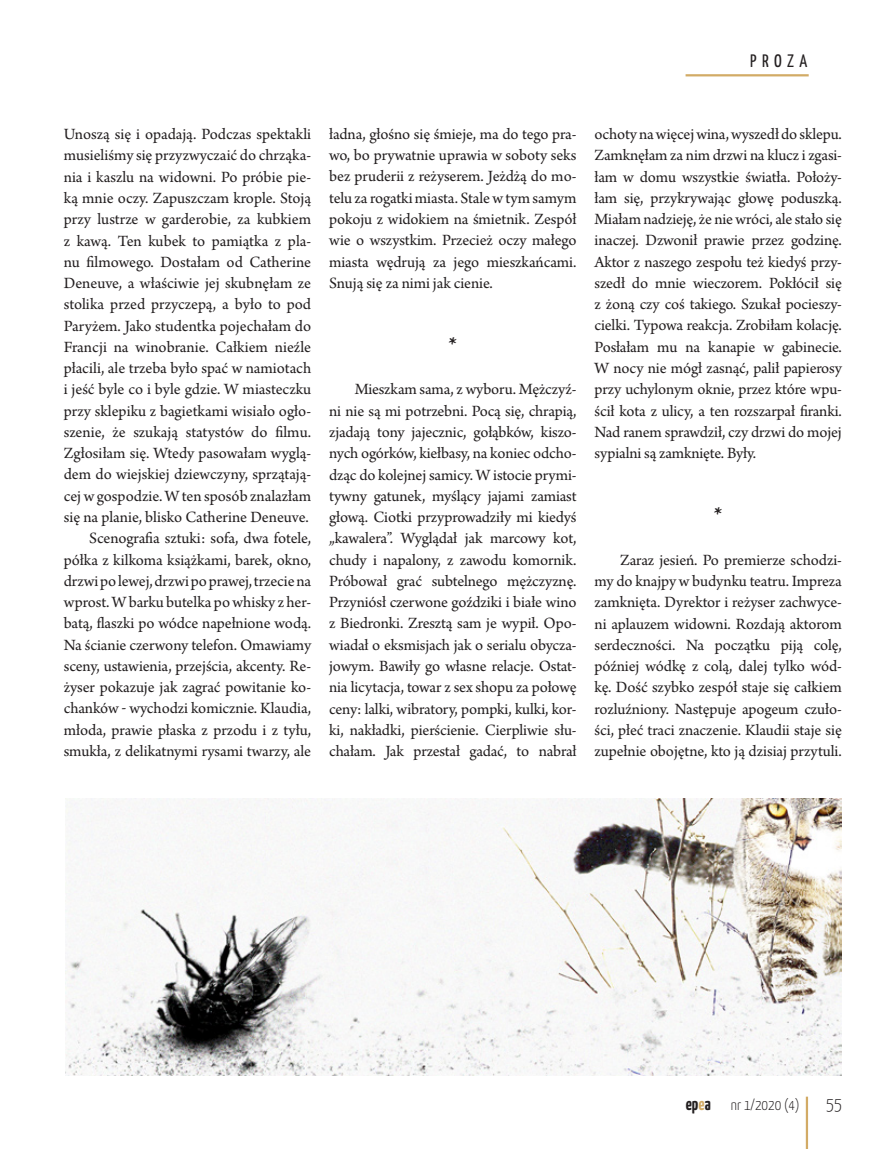
<style>
.page{position:relative;width:893px;height:1149px;background:#fff}
.page>*{position:absolute;margin:0;border:0;box-sizing:border-box;transform-origin:0 0}
.t1{font:700 22.5px "Arno Pro";color:#231f20}
.t2{font:18px "Yanone Kaffeesatz";letter-spacing:.3em;color:#231f20}
.t3{font:300 18px "Yanone Kaffeesatz";color:#231f20}
.t4{font:16.5px/21.3px "Arno Pro";letter-spacing:-.005em;color:#231f20;text-align:justify}
.t5{font:300 15px "Yanone Kaffeesatz";color:#231f20}
.s1{font-weight:700;font-size:18px}
.s2{font-weight:700;font-size:18px;color:#d2ab66}
</style>
<div class="page">
<hr style="left:806px;top:1096px;width:2px;height:52px;background:#d2ab66">
<hr style="left:686px;top:74px;width:123px;height:2px;background:#d2ab66">
<img style="left:66px;top:798px;width:776px;height:276px">
<p class="t2" style="left:750px;top:50px;width:59px">PROZA</p>
<p class="t4" style="left:64px;top:124px;width:249px;text-align:right">Unoszą się i opadają. Podczas spektakli musieliśmy się przyzwyczaić do chrząka&shy;nia i kaszlu na widowni. Po próbie pie&shy;ką mnie oczy. Zapuszczam krople. Stoją przy lustrze w garderobie, za kubkiem z kawą. Ten kubek to pamiątka z pla&shy;nu filmowego. Dostałam od Catherine Deneuve, a właściwie jej skubnęłam ze stolika przed przyczepą, a było to pod Paryżem. Jako studentka pojechałam do Francji na winobranie. Całkiem nieźle płacili, ale trzeba było spać w namiotach i jeść byle co i byle gdzie. W miasteczku przy sklepiku z bagietkami wisiało ogło&shy;szenie, że szukają statystów do filmu.<br>Zgłosiłam się. Wtedy pasowałam wyglą&shy;dem do wiejskiej dziewczyny, sprzątają&shy;cej w gospodzie. W ten sposób znalazłam się na planie, blisko Catherine Deneuve.<br>Scenografia sztuki: sofa, dwa fotele, półka z kilkoma książkami, barek, okno, drzwi po lewej, drzwi po prawej, trzecie na wprost. W barku butelka po whisky z her&shy;batą, flaszki po wódce napełnione wodą.<br>Na ścianie czerwony telefon. Omawiamy sceny, ustawienia, przejścia, akcenty. Re&shy;żyser pokazuje jak zagrać powitanie ko&shy;chanków ‒ wychodzi komicznie. Klaudia, młoda, prawie płaska z przodu i z tyłu, smukła, z delikatnymi rysami twarzy, ale</p>
<p class="t4" style="left:329px;top:124px;width:249px">ładna, głośno się śmieje, ma do tego pra&shy;wo, bo prywatnie uprawia w soboty seks bez pruderii z reżyserem. Jeżdżą do mo&shy;telu za rogatki miasta. Stale w tym samym pokoju z widokiem na śmietnik. Zespół wie o wszystkim. Przecież oczy małego miasta wędrują za jego mieszkańcami.<br>Snują się za nimi jak cienie.</p>
<h1 class="t1" style="left:449px;top:332px;width:10px">*</h1>
<p class="t4" style="left:329px;top:379px;width:249px;text-indent:26px">Mieszkam sama, z wyboru. Mężczyź&shy;ni nie są mi potrzebni. Pocą się, chrapią, zjadają tony jajecznic, gołąbków, kiszo&shy;nych ogórków, kiełbasy, na koniec odcho&shy;dząc do kolejnej samicy. W istocie prymi&shy;tywny gatunek, myślący jajami zamiast głową. Ciotki przyprowadziły mi kiedyś „kawalera”. Wyglądał jak marcowy kot, chudy i napalony, z zawodu komornik.<br>Próbował grać subtelnego mężczyznę.<br>Przyniósł czerwone goździki i białe wino z Biedronki. Zresztą sam je wypił. Opo&shy;wiadał o eksmisjach jak o serialu obycza&shy;jowym. Bawiły go własne relacje. Ostat&shy;nia licytacja, towar z sex shopu za połowę ceny: lalki, wibratory, pompki, kulki, kor&shy;ki, nakładki, pierścienie. Cierpliwie słu&shy;chałam. Jak przestał gadać, to nabrał</p>
<p class="t4" style="left:595px;top:124px;width:249px">ochoty na więcej wina, wyszedł do sklepu.<br>Zamknęłam za nim drzwi na klucz i zgasi&shy;łam w domu wszystkie światła. Położy&shy;łam się, przykrywając głowę poduszką.<br>Miałam nadzieję, że nie wróci, ale stało się inaczej. Dzwonił prawie przez godzinę.<br>Aktor z naszego zespołu też kiedyś przy&shy;szedł do mnie wieczorem. Pokłócił się z żoną czy coś takiego. Szukał pocieszy&shy;cielki. Typowa reakcja. Zrobiłam kolację.<br>Posłałam mu na kanapie w gabinecie.<br>W nocy nie mógł zasnąć, palił papierosy przy uchylonym oknie, przez które wpu&shy;ścił kota z ulicy, a ten rozszarpał firanki.<br>Nad ranem sprawdził, czy drzwi do mojej sypialni są zamknięte. Były.</p>
<h1 class="t1" style="left:714px;top:502px;width:10px">*</h1>
<p class="t4" style="left:595px;top:550px;width:249px;text-indent:26px">Zaraz jesień. Po premierze schodzi&shy;my do knajpy w budynku teatru. Impreza zamknięta. Dyrektor i reżyser zachwyce&shy;ni aplauzem widowni. Rozdają aktorom serdeczności. Na początku piją colę, później wódkę z colą, dalej tylko wód&shy;kę. Dość szybko zespół staje się całkiem rozluźniony. Następuje apogeum czuło&shy;ści, płeć traci znaczenie. Klaudii staje się zupełnie obojętne, kto ją dzisiaj przytuli.</p>
<p class="t5" style="left:686px;top:1095px;width:115px"><span class="s1">ep</span><span class="s2">e</span><span class="s1">a</span> nr 1/2020 (4)</p>
<p class="t3" style="left:826px;top:1092px;width:17px">55</p>
</div>
